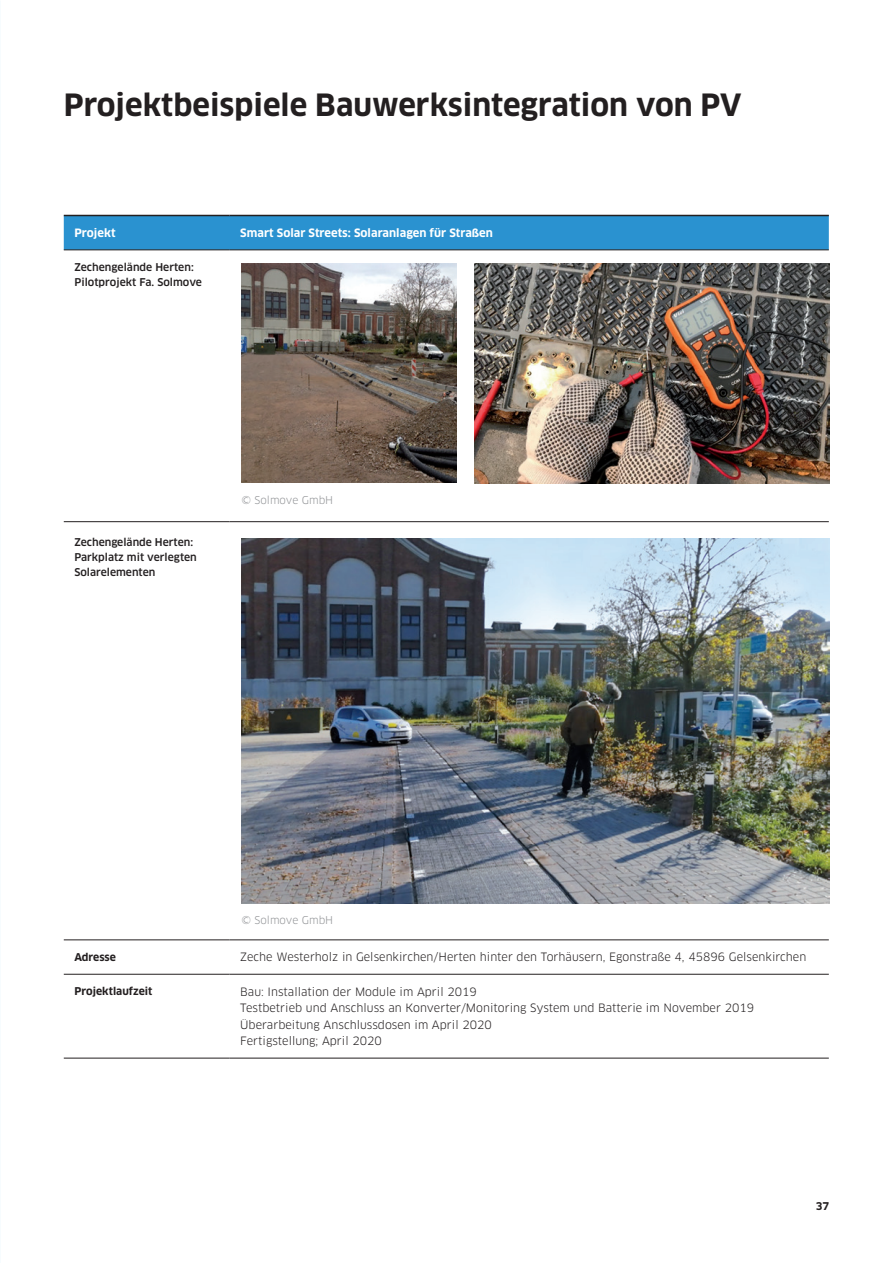
<style>
.page{position:relative;width:893px;height:1263px;background:#fff}
.page>*{position:absolute;margin:0;border:0;box-sizing:border-box;transform-origin:0 0}
.Head_01{font:700 30px "Clan Pro";color:#231f20}
.Body{font:11.25px "Clan Pro";letter-spacing:.005em;color:#231f20}
.Projektbeispiel_Head{font:700 11.25px "Clan Pro";letter-spacing:.005em;color:#fff}
.Projekt{font:700 11.25px "Clan Pro";letter-spacing:.005em;color:#fff}
.Fußnote{font:500 10.5px/15px "Clan Pro";color:#231f20}
.Body-2{font:500 10.5px/15px "Clan Pro";letter-spacing:.005em;color:#231f20}
.Quelle{font:10.5px "Clan Pro";letter-spacing:.005em;color:#939598}
.Body-3{font:700 10.5px "Clan Pro";letter-spacing:.005em;color:#231f20}
</style>
<div class="page">
<img style="left:241px;top:264px;width:215px;height:218px">
<img style="left:474px;top:264px;width:355px;height:219px">
<div style="left:64px;top:216px;width:765px;height:33px;background:#2a92d0"></div>
<hr style="left:64px;top:215px;width:166px;height:1px;background:#231f20">
<hr style="left:230px;top:215px;width:599px;height:1px;background:#231f20">
<hr style="left:64px;top:249px;width:166px;height:1px;background:#231f20">
<hr style="left:230px;top:249px;width:599px;height:1px;background:#231f20">
<hr style="left:64px;top:521px;width:166px;height:1px;background:#231f20">
<hr style="left:230px;top:521px;width:599px;height:1px;background:#231f20">
<hr style="left:64px;top:939px;width:166px;height:1px;background:#231f20">
<hr style="left:230px;top:939px;width:599px;height:1px;background:#231f20">
<hr style="left:64px;top:974px;width:166px;height:1px;background:#231f20">
<hr style="left:230px;top:974px;width:599px;height:1px;background:#231f20">
<hr style="left:64px;top:1058px;width:166px;height:1px;background:#231f20">
<hr style="left:230px;top:1058px;width:599px;height:1px;background:#231f20">
<img style="left:241px;top:538px;width:588px;height:365px">
<p class="Head_01" style="left:64px;top:87px;width:679px">Projektbeispiele Bauwerksintegration von PV</p>
<p class="Projekt" style="left:74px;top:226px;width:43px">Projekt</p>
<p class="Projektbeispiel_Head" style="left:240px;top:226px;width:254px">Smart Solar Streets: Solaranlagen für Straßen</p>
<p class="Body-2" style="left:74px;top:260px;width:129px">Zechengelände Herten:<br>Pilotprojekt Fa. Solmove</p>
<p class="Fußnote" style="left:74px;top:535px;width:124px">Zechengelände Herten:<br>Parkplatz mit verlegten<br>Solarelementen</p>
<p class="Quelle" style="left:241px;top:494px;width:93px">© Solmove GmbH</p>
<p class="Quelle" style="left:241px;top:914px;width:93px">© Solmove GmbH</p>
<p class="Body-3" style="left:74px;top:951px;width:43px">Adresse</p>
<p class="Body" style="left:240px;top:951px;width:568px">Zeche Westerholz in Gelsenkirchen/Herten hinter den Torhäusern, Egonstraße 4, 45896 Gelsenkirchen</p>
<p class="Body-3" style="left:74px;top:985px;width:80px">Projektlaufzeit</p>
<p class="Body" style="left:240px;top:985px;width:238px">Bau: Installation der Module im April 2019</p>
<p class="Body" style="left:240px;top:1001px;width:515px">Testbetrieb und Anschluss an Konverter/Monitoring System und Batterie im November 2019</p>
<p class="Body" style="left:240px;top:1018px;width:253px">Überarbeitung Anschlussdosen im April 2020</p>
<p class="Body" style="left:240px;top:1034px;width:143px">Fertigstellung; April 2020</p>
<p class="Body-3" style="left:816px;top:1200px;width:15px">37</p>
</div>
